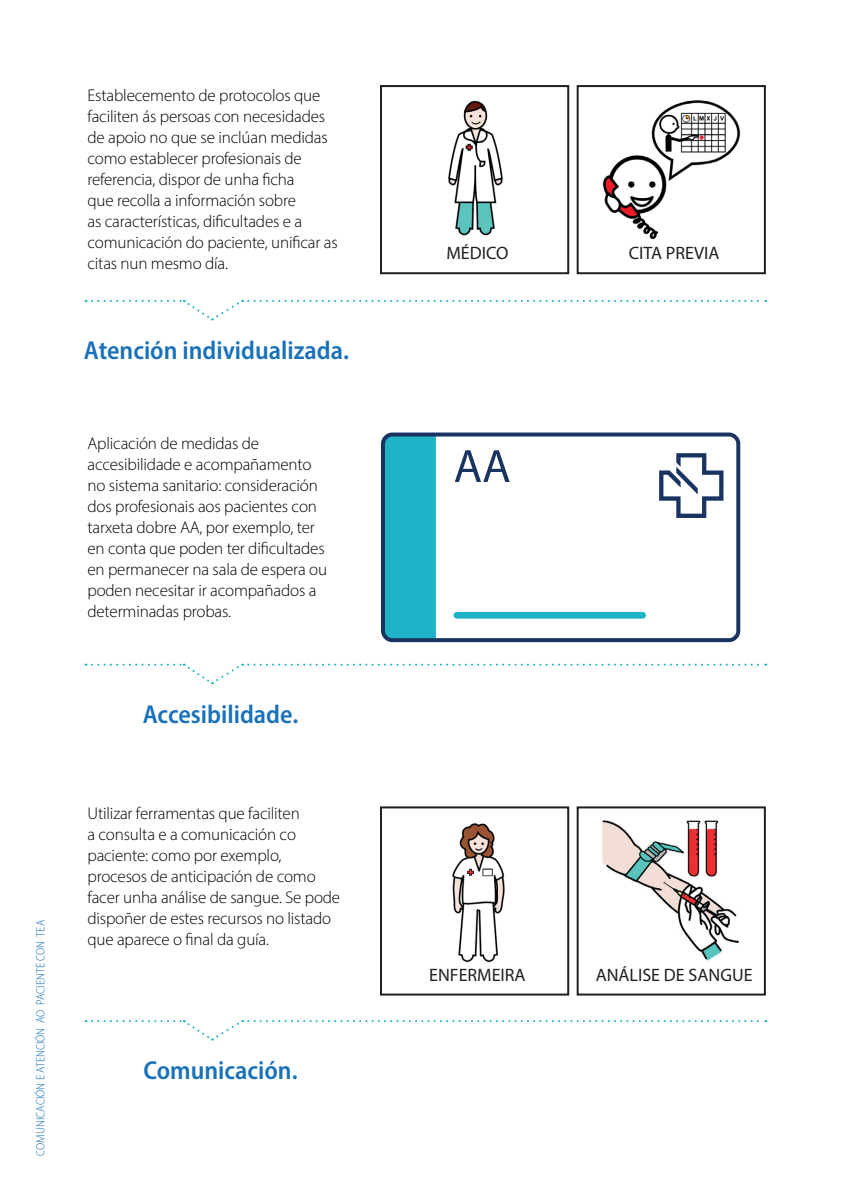
<style>
.page{position:relative;width:851px;height:1191px;background:#fff}
.page>*{position:absolute;margin:0;border:0;box-sizing:border-box;transform-origin:0 0}
.t1{font:600 semi-condensed 26px "Myriad Pro";color:#1971ba}
.t2{font:18px "Myriad Pro";color:#231f20}
.t3{font:300 17px/21px "Myriad Pro";letter-spacing:-.01em;color:#000001}
.t4{font:300 semi-condensed 12px "Myriad Pro";color:#1971ba}
</style>
<div class="page">
<img style="left:602px;top:100px;width:139px;height:140px">
<img style="left:448px;top:100px;width:55px;height:136px">
<img style="left:602px;top:820px;width:137px;height:141px">
<img style="left:452px;top:823px;width:53px;height:140px">
<div style="left:576px;top:85px;width:189px;height:189px;border:2px solid #231f20"></div>
<div style="left:380px;top:85px;width:189px;height:189px;border:2px solid #231f20"></div>
<div style="left:576px;top:806px;width:189px;height:189px;border:2px solid #231f20"></div>
<div style="left:380px;top:806px;width:189px;height:189px;border:2px solid #231f20"></div>
<svg style="left:86px;top:300px;width:680px;height:21px"></svg>
<svg style="left:86px;top:663px;width:680px;height:21px"></svg>
<svg style="left:86px;top:1020px;width:680px;height:20px"></svg>
<div style="left:386px;top:437px;width:50px;height:200px;background:#1fb3c7"></div>
<svg style="left:454px;top:450px;width:55px;height:32px"></svg>
<div style="left:453px;top:612px;width:193px;height:6px;background:#1fb3c7;border-radius:3px"></div>
<svg style="left:659px;top:453px;width:64px;height:65px"></svg>
<div style="left:381px;top:432px;width:359px;height:210px;border:4px solid #1a3461;border-radius:9px"></div>
<p class="t4" style="left:33px;top:1155px;width:237px;rotate:-90deg">COMUNICACIÓN E ATENCIÓN AO PACIENTE CON TEA</p>
<p class="t3" style="left:87px;top:84px;width:252px">Establecemento de protocolos que faciliten ás persoas con necesidades de apoio no que se inclúan medidas como establecer profesionais de referencia, dispor de unha ficha<br>que recolla a información sobre<br>as características, dificultades e a comunicación do paciente, unificar as citas nun mesmo día.</p>
<h1 class="t1" style="left:84px;top:334px;width:267px">Atención individualizada.</h1>
<p class="t3" style="left:87px;top:432px;width:241px">Aplicación de medidas de accesibilidade e acompañamento no sistema sanitario: consideración dos profesionais aos pacientes con tarxeta dobre AA, por exemplo, ter en conta que poden ter dificultades en permanecer na sala de espera ou poden necesitar ir acompañados a determinadas probas.</p>
<h1 class="t1" style="left:143px;top:697px;width:157px">Accesibilidade.</h1>
<p class="t3" style="left:87px;top:802px;width:254px">Utilizar ferramentas que faciliten<br>a consulta e a comunicación co paciente: como por exemplo, procesos de anticipación de como facer unha análise de sangue. Se pode dispoñer de estes recursos no listado que aparece o final da guía.</p>
<h1 class="t1" style="left:143px;top:1053px;width:156px">Comunicación.</h1>
<p class="t2" style="left:446px;top:242px;width:64px">MÉDICO</p>
<p class="t2" style="left:628px;top:242px;width:92px">CITA PREVIA</p>
<p class="t2" style="left:429px;top:963px;width:98px">ENFERMEIRA</p>
<p class="t2" style="left:595px;top:963px;width:158px">ANÁLISE DE SANGUE</p>
</div>
